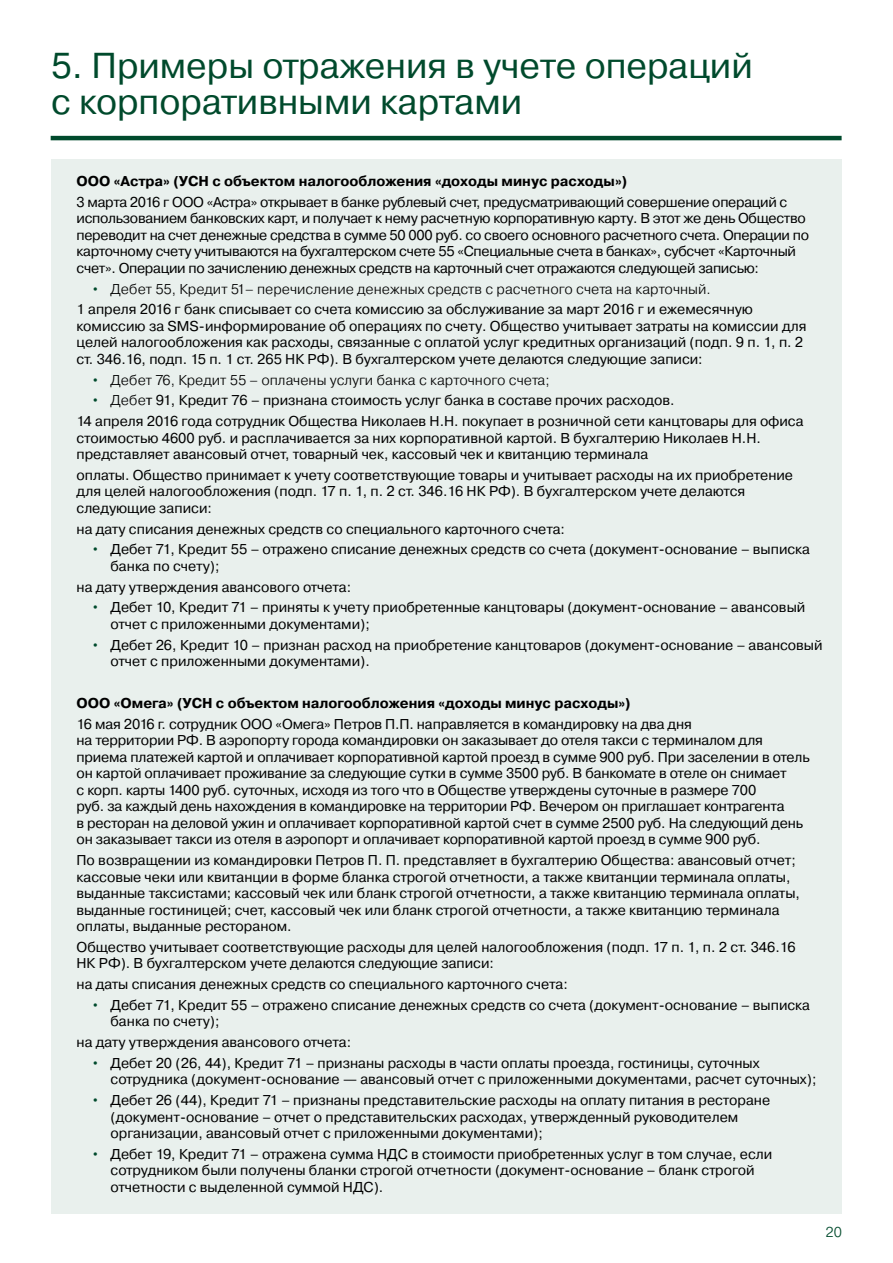
<style>
.page{position:relative;width:893px;height:1263px;background:#fff}
.page>*{position:absolute;margin:0;border:0;box-sizing:border-box;transform-origin:0 0}
.t1{font:36px/36px "Pragmatica";color:#004a2c}
.t2{font:14.25px/16.5px "Pragmatica";color:#000}
.t3{font:14.25px/16.5px "Pragmatica";letter-spacing:-.02em;color:#000}
.t4{font:700 14.25px "Pragmatica";color:#000}
.t5{font:300 14.25px "Pragmatica";color:#000}
.t6{font:300 14.25px "Pragmatica";color:#004a2c}
.s1{font-weight:500;color:#004a2c}
.s2{font-weight:300}
</style>
<div class="page">
<div style="left:51px;top:159px;width:791px;height:1055px;background:#e9f0ed"></div>
<hr style="left:51px;top:136px;width:791px;height:4px;background:#004a2c">
<h1 class="t1" style="left:51px;top:49px;width:703px">5. Примеры отражения в учете операций с корпоративными картами</h1>
<p class="t4" style="left:77px;top:172px;width:552px">ООО «Астра» (УСН с объектом налогообложения «доходы минус расходы»)</p>
<p class="t3" style="left:77px;top:194px;width:734px">3 марта 2016 г ООО «Астра» открывает в банке рублевый счет, предусматривающий совершение операций с использованием банковских карт, и получает к нему расчетную корпоративную карту. В этот же день Общество переводит на счет денежные средства в сумме 50 000 руб. со своего основного расчетного счета. Операции по карточному счету учитываются на бухгалтерском счете 55 «Специальные счета в банках», субсчет «Карточный счет». Операции по зачислению денежных средств на карточный счет отражаются следующей записью:</p>
<p class="t2" style="left:77px;top:279px;width:678px;line-height:20.7px;text-indent:15px"><span class="s1">•</span> <span class="s2">Дебет 55, Кредит 51– перечисление денежных средств с расчетного счета на карточный.<br></span>1 апреля 2016 г банк списывает со счета комиссию за обслуживание за март 2016 г и ежемесячную</p>
<p class="t2" style="left:77px;top:318px;width:732px">комиссию за SMS-информирование об операциях по счету. Общество учитывает затраты на комиссии для целей налогообложения как расходы, связанные с оплатой услуг кредитных организаций (подп. 9 п. 1, п. 2 ст. 346.16, подп. 15 п. 1 ст. 265 НК РФ). В бухгалтерском учете делаются следующие записи:</p>
<p class="t5" style="left:91px;top:370px;width:460px"><span class="s1">•</span> Дебет 76, Кредит 55 – оплачены услуги банка с карточного счета;</p>
<p class="t2" style="left:77px;top:390px;width:729px;line-height:20.7px;text-indent:15px"><span class="s1">•</span> <span class="s2">Дебе</span>т 91, Кредит 76 – признана стоимость услуг банка в составе прочих расходов.<br>14 апреля 2016 года сотрудник Общества Николаев Н.Н. покупает в розничной сети канцтовары для офиса</p>
<p class="t2" style="left:77px;top:430px;width:686px">стоимостью 4600 руб. и расплачивается за них корпоративной картой. В бухгалтерию Николаев Н.Н. представляет авансовый отчет, товарный чек, кассовый чек и квитанцию терминала</p>
<p class="t2" style="left:77px;top:467px;width:718px">оплаты. Общество принимает к учету соответствующие товары и учитывает расходы на их приобретение для целей налогообложения (подп. 17 п. 1, п. 2 ст. 346.16 НК РФ). В бухгалтерском учете делаются следующие записи:</p>
<p class="t2" style="left:77px;top:521px;width:490px">на дату списания денежных средств со специального карточного счета:</p>
<p class="t2" style="left:111px;top:541px;width:701px;text-indent:-19px"><span class="s1">•</span> Дебет 71, Кредит 55 – отражено списание денежных средств со счета (документ-основание – выписка банка по счету);</p>
<p class="t2" style="left:77px;top:579px;width:276px">на дату утверждения авансового отчета:</p>
<p class="t2" style="left:111px;top:599px;width:696px;text-indent:-19px"><span class="s1">•</span> Дебет 10, Кредит 71 – приняты к учету приобретенные канцтовары (документ-основание – авансовый отчет с приложенными документами);</p>
<p class="t2" style="left:111px;top:637px;width:714px;text-indent:-19px"><span class="s1">•</span> Дебет 26, Кредит 10 – признан расход на приобретение канцтоваров (документ-основание – авансовый отчет с приложенными документами).</p>
<p class="t4" style="left:77px;top:694px;width:556px">ООО «Омега» (УСН с объектом налогообложения «доходы минус расходы»)</p>
<p class="t2" style="left:77px;top:716px;width:735px">16 мая 2016 г. сотрудник ООО «Омега» Петров П.П. направляется в командировку на два дня<br>на территории РФ. В аэропорту города командировки он заказывает до отеля такси с терминалом для приема платежей картой и оплачивает корпоративной картой проезд в сумме 900 руб. При заселении в отель он картой оплачивает проживание за следующие сутки в сумме 3500 руб. В банкомате в отеле он снимает<br>с корп. карты 1400 руб. суточных, исходя из того что в Обществе утверждены суточные в размере 700<br>руб. за каждый день нахождения в командировке на территории РФ. Вечером он приглашает контрагента<br>в ресторан на деловой ужин и оплачивает корпоративной картой счет в сумме 2500 руб. На следующий день он заказывает такси из отеля в аэропорт и оплачивает корпоративной картой проезд в сумме 900 руб.</p>
<p class="t2" style="left:77px;top:852px;width:725px">По возвращении из командировки Петров П. П. представляет в бухгалтерию Общества: авансовый отчет; кассовые чеки или квитанции в форме бланка строгой отчетности, а также квитанции терминала оплаты, выданные таксистами; кассовый чек или бланк строгой отчетности, а также квитанцию терминала оплаты, выданные гостиницей; счет, кассовый чек или бланк строгой отчетности, а также квитанцию терминала оплаты, выданные рестораном.</p>
<p class="t2" style="left:77px;top:939px;width:721px">Общество учитывает соответствующие расходы для целей налогообложения (подп. 17 п. 1, п. 2 ст. 346.16<br>НК РФ). В бухгалтерском учете делаются следующие записи:</p>
<p class="t2" style="left:77px;top:976px;width:493px">на даты списания денежных средств со специального карточного счета:</p>
<p class="t2" style="left:111px;top:997px;width:701px;text-indent:-19px"><span class="s1">•</span> Дебет 71, Кредит 55 – отражено списание денежных средств со счета (документ-основание – выписка банка по счету);</p>
<p class="t2" style="left:77px;top:1034px;width:276px">на дату утверждения авансового отчета:</p>
<p class="t2" style="left:111px;top:1055px;width:707px;text-indent:-19px"><span class="s1">•</span> Дебет 20 (26, 44), Кредит 71 – признаны расходы в части оплаты проезда, гостиницы, суточных сотрудника (документ-основание — авансовый отчет с приложенными документами, расчет суточных);</p>
<p class="t2" style="left:111px;top:1092px;width:661px;text-indent:-19px"><span class="s1">•</span> Дебет 26 (44), Кредит 71 – признаны представительские расходы на оплату питания в ресторане (документ-основание – отчет о представительских расходах, утвержденный руководителем организации, авансовый отчет с приложенными документами);</p>
<p class="t2" style="left:111px;top:1146px;width:663px;text-indent:-19px"><span class="s1">•</span> Дебет 19, Кредит 71 – отражена сумма НДС в стоимости приобретенных услуг в том случае, если сотрудником были получены бланки строгой отчетности (документ-основание – бланк строгой отчетности с выделенной суммой НДС).</p>
<p class="t6" style="left:825px;top:1223px;width:18px">20</p>
</div>
